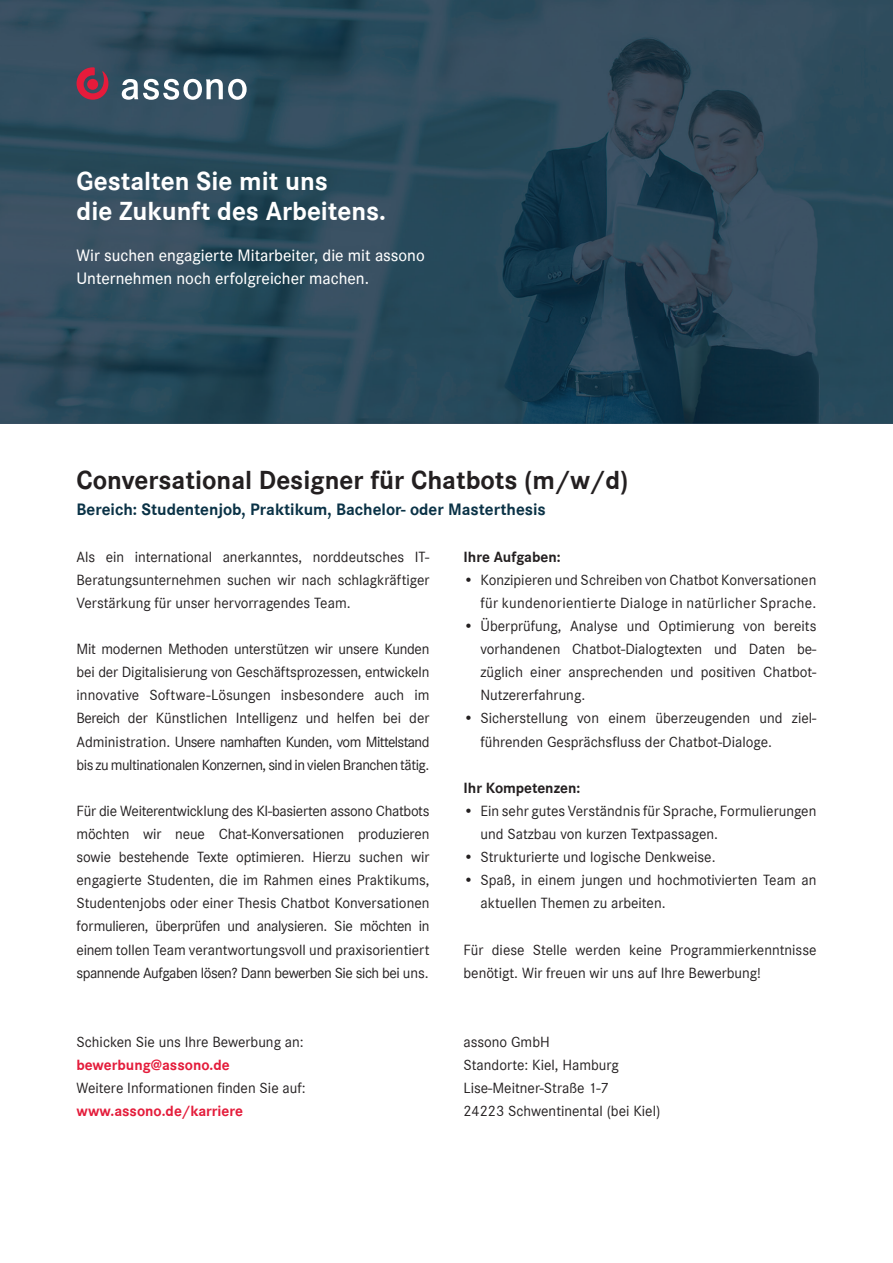
<style>
.page{position:relative;width:893px;height:1263px;background:#fff}
.page>*{position:absolute;margin:0;border:0;box-sizing:border-box;transform-origin:0 0}
.t1{font:700 27px/30px "Corporate S";color:#fff}
.t2{font:700 27px "Corporate S";color:#231f20}
.t3{font:500 17.1px/23.1px "Corporate S";color:#fff}
.t4{font:700 17.1px "Corporate S";color:#0a3246}
.t5{font:15.3px/23.1px "Corporate S";color:#231f20}
.t6{font:700 15.3px "Corporate S";color:#e41c3b}
.t7{font:700 15.3px "Corporate S";color:#231f20}
</style>
<div class="page">
<img style="left:0;top:0;width:893px;height:423px">
<svg style="left:77px;top:67px;width:31px;height:33px"></svg>
<div style="left:87px;top:79px;width:11px;height:11px;background:#e51b3b;border-radius:50%"></div>
<svg style="left:122px;top:79px;width:125px;height:21px"></svg>
<h1 class="t1" style="left:77px;top:165px;width:311px">Gestalten Sie mit uns<br>die Zukunft des Arbeitens.</h1>
<p class="t3" style="left:77px;top:244px;width:350px">Wir suchen engagierte Mitarbeiter, die mit assono<br>Unternehmen noch erfolgreicher machen.</p>
<h1 class="t2" style="left:77px;top:462px;width:553px">Conversational Designer für Chatbots (m/w/d)</h1>
<p class="t4" style="left:77px;top:497px;width:471px">Bereich: Studentenjob, Praktikum, Bachelor- oder Masterthesis</p>
<p class="t5" style="left:77px;top:544px;width:354px;text-align:justify">Als ein international anerkanntes, norddeutsches IT-Beratungsunternehmen suchen wir nach schlag kräftiger Verstärkung für unser hervor ragendes Team.</p>
<p class="t5" style="left:77px;top:637px;width:354px;text-align:justify">Mit modernen Methoden unterstützen wir unsere Kunden bei der Digitalisierung von Geschäftsprozessen, entwickeln innovative Software-Lösungen insbesondere auch im Bereich der Künstlichen Intelligenz und helfen bei der Administration. Unsere namhaften Kunden, vom Mittel stand bis zu multinationalen Konzernen, sind in vielen Branchen tätig.</p>
<p class="t5" style="left:77px;top:799px;width:354px;text-align:justify">Für die Weiterentwicklung des KI-basierten assono Chatbots möchten wir neue Chat-Konversationen produzieren sowie bestehende Texte optimieren. Hierzu suchen wir engagierte Studenten, die im Rahmen eines Praktikums, Studentenjobs oder einer Thesis Chatbot Konversationen formulieren, überprüfen und analysieren. Sie möchten in einem tollen Team verant wortungsvoll und praxisorientiert spannende Auf ga ben lösen? Dann bewerben Sie sich bei uns.</p>
<p class="t7" style="left:463px;top:546px;width:99px">Ihre Aufgaben:</p>
<p class="t5" style="left:463px;top:568px;width:354px;text-align:right">• Konzipieren und Schreiben von Chatbot Konversationen für kundenorientierte Dialoge in natürlicher Sprache.</p>
<p class="t5" style="left:480px;top:614px;width:337px;text-align:justify;text-indent:-17px">• Überprüfung, Analyse und Optimierung von bereits vorhandenen Chatbot-Dialogtexten und Daten be&shy;züglich einer ansprechenden und positiven Chatbot-Nutzererfahrung.</p>
<p class="t5" style="left:480px;top:706px;width:337px;text-indent:-17px">• Sicherstellung von einem überzeugenden und ziel&shy;führenden Gesprächsfluss der Chatbot-Dialoge.</p>
<p class="t7" style="left:463px;top:777px;width:118px">Ihr Kompetenzen:</p>
<p class="t5" style="left:480px;top:799px;width:337px;text-indent:-17px">• Ein sehr gutes Verständnis für Sprache, Formulierungen und Satzbau von kurzen Textpassagen.</p>
<p class="t5" style="left:463px;top:845px;width:254px">• Strukturierte und logische Denkweise.</p>
<p class="t5" style="left:480px;top:868px;width:337px;text-indent:-17px">• Spaß, in einem jungen und hochmotivierten Team an aktuellen Themen zu arbeiten.</p>
<p class="t5" style="left:463px;top:937px;width:354px">Für diese Stelle werden keine Programmierkenntnisse benötigt. Wir freuen wir uns auf Ihre Bewerbung!</p>
<p class="t5" style="left:77px;top:1030px;width:229px">Schicken Sie uns Ihre Bewerbung an:</p>
<p class="t6" style="left:77px;top:1054px;width:155px">bewerbung@assono.de</p>
<p class="t5" style="left:77px;top:1076px;width:231px">Weitere Informationen finden Sie auf:</p>
<p class="t6" style="left:77px;top:1100px;width:168px">www.assono.de/karriere</p>
<p class="t5" style="left:463px;top:1030px;width:198px">assono GmbH<br>Standorte: Kiel, Hamburg<br>Lise-Meitner-Straße 1-7<br>24223 Schwentinental (bei Kiel)</p>
</div>
